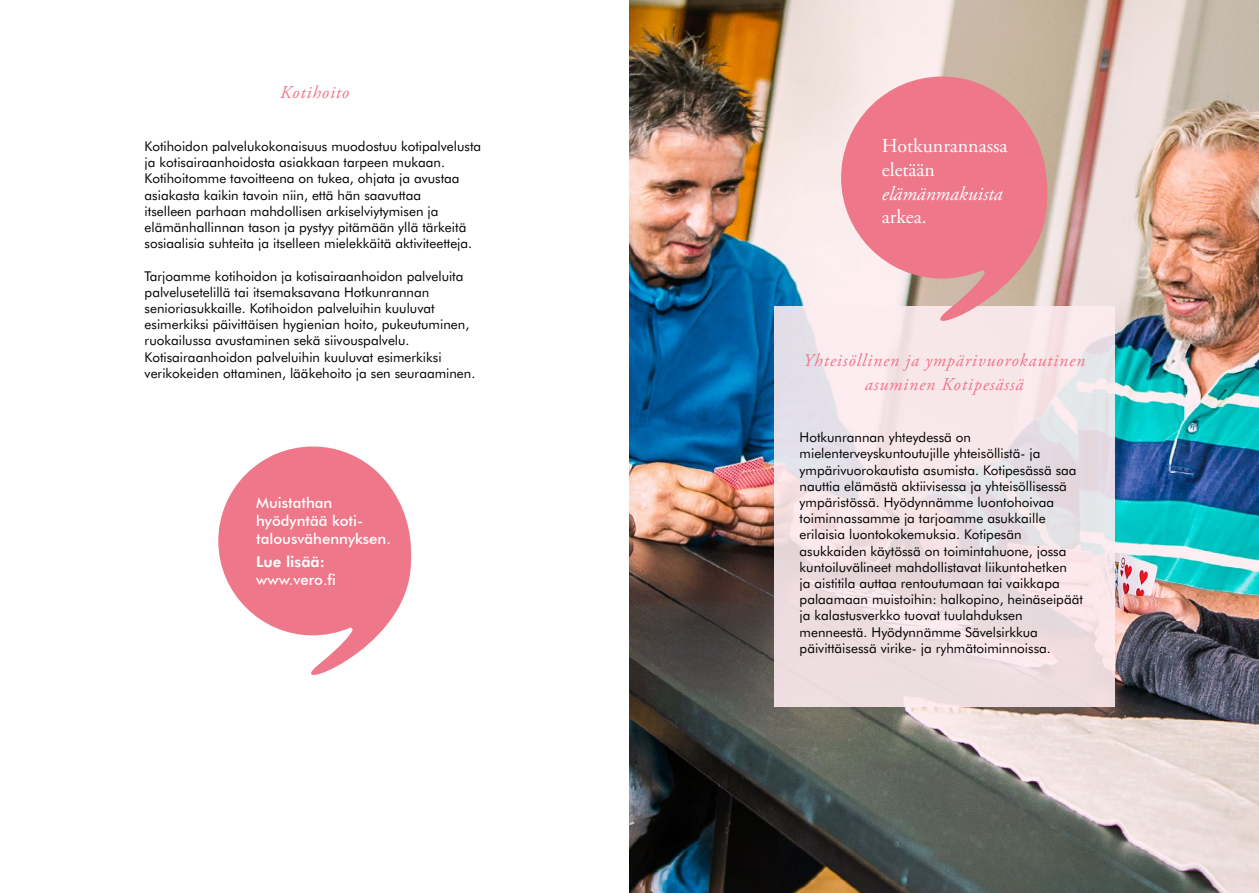
<style>
.page{position:relative;width:1259px;height:893px;background:#fff}
.page>*{position:absolute;margin:0;border:0;box-sizing:border-box;transform-origin:0 0}
.t1{font:19.8px/23.7px "Adobe Garamond Pro";color:#fff}
.t2{font:italic 19.8px "Adobe Garamond Pro";color:#fff}
.t3{font:italic 18px/24px "Adobe Garamond Pro";letter-spacing:.05em;color:#ee778a;text-align:center}
.t4{font:500 15px/18px "Futura BT";color:#fff}
.t5{font:800 15px "Futura BT";color:#fff}
.t6{font:13.5px/16.2px "Futura BT";color:#000}
</style>
<div class="page">
<img style="left:629px;top:0;width:630px;height:893px">
<div style="left:774px;top:306px;width:340px;height:401px;background:linear-gradient(to right,#f0e1e5,#efe2e6)"></div>
<svg style="left:840px;top:76px;width:209px;height:267px;background:#eb9ba5"></svg>
<svg style="left:218px;top:446px;width:194px;height:229px;fill:#ee778a"></svg>
<h2 class="t3" style="left:280px;top:81px;width:71px">Kotihoito</h2>
<p class="t6" style="left:145px;top:138px;width:338px">Kotihoidon palvelukokonaisuus muodostuu kotipalvelusta ja kotisairaanhoidosta asiakkaan tarpeen mukaan.<br>Kotihoitomme tavoitteena on tukea, ohjata ja avustaa asiakasta kaikin tavoin niin, että hän saavuttaa<br>itselleen parhaan mahdollisen arkiselviytymisen ja elämänhallinnan tason ja pystyy pitämään yllä tärkeitä sosiaalisia suhteita ja itselleen mielekkäitä aktiviteetteja.</p>
<p class="t6" style="left:145px;top:268px;width:332px">Tarjoamme kotihoidon ja kotisairaanhoidon palveluita palvelusetelillä tai itsemaksavana Hotkunrannan senioriasukkaille. Kotihoidon palveluihin kuuluvat esimerkiksi päivittäisen hygienian hoito, pukeutuminen, ruokailussa avustaminen sekä siivouspalvelu.<br>Kotisairaanhoidon palveluihin kuuluvat esimerkiksi verikokeiden ottaminen, lääkehoito ja sen seuraaminen.</p>
<p class="t4" style="left:256px;top:494px;width:136px">Muistathan hyödyntää koti&shy;talousvähennyksen.</p>
<p class="t5" style="left:256px;top:552px;width:70px">Lue lisää:</p>
<p class="t4" style="left:256px;top:570px;width:81px">www.vero.fi</p>
<h1 class="t1" style="left:882px;top:135px;width:127px">Hotkunrannassa eletään</h1>
<h1 class="t2" style="left:882px;top:181px;width:122px">elämänmakuista</h1>
<h1 class="t1" style="left:882px;top:206px;width:46px">arkea.</h1>
<h2 class="t3" style="left:803px;top:349px;width:283px">Yhteisöllinen ja ympärivuorokautinen asuminen Kotipesässä</h2>
<p class="t6" style="left:799px;top:429px;width:285px">Hotkunrannan yhteydessä on mielenterveyskuntoutujille yhteisöllistä- ja ympärivuorokautista asumista. Kotipesässä saa nauttia elämästä aktiivisessa ja yhteisöllisessä ympäristössä. Hyödynnämme luontohoivaa toiminnassamme ja tarjoamme asukkaille erilaisia luontokokemuksia. Kotipesän asukkaiden käytössä on toimintahuone, jossa kuntoiluvälineet mahdollistavat liikuntahetken<br>ja aistitila auttaa rentoutumaan tai vaikkapa palaamaan muistoihin: halkopino, heinäseipäät ja kalastusverkko tuovat tuulahduksen menneestä. Hyödynnämme Sävelsirkkua päivittäisessä virike- ja ryhmätoiminnoissa.</p>
</div>
